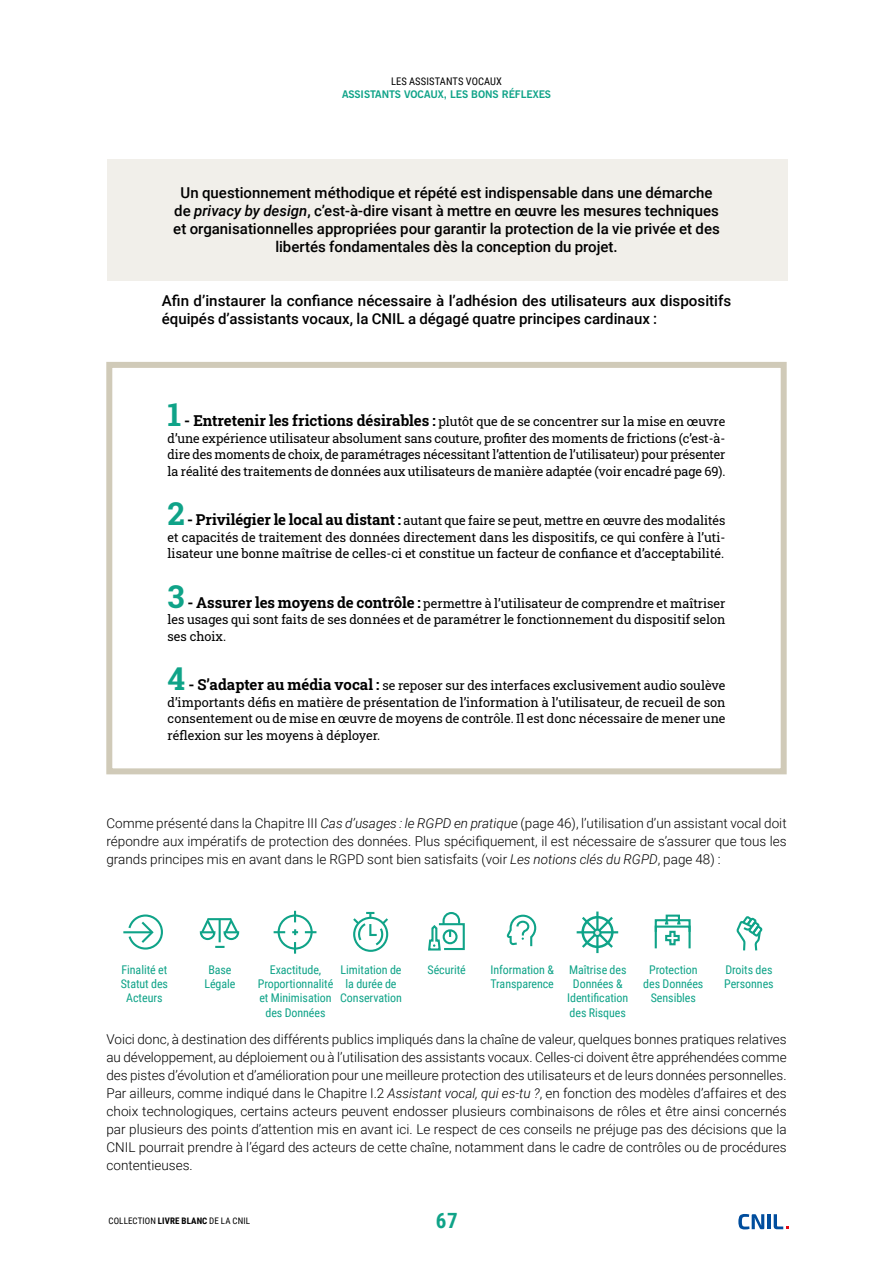
<style>
.page{position:relative;width:893px;height:1263px;background:#fff}
.page>*{position:absolute;margin:0;border:0;box-sizing:border-box;transform-origin:0 0}
.t1{font:700 21px "Roboto Condensed";color:#0fa388}
.t2{font:500 15px/18px "Roboto";color:#000;text-align:center}
.t3{font:300 13.5px/18px "Roboto";color:#000;text-align:justify}
.t4{font:12.75px/16.5px "Roboto Slab";color:#000;text-align:justify}
.t5{font:12px/14.4px "Roboto Condensed";letter-spacing:-.005em;color:#0fa388;text-align:center}
.t6{font:700 10.5px "News Gothic BT";letter-spacing:-.005em;color:#0fa388}
.t7{font:10.5px "Roboto Condensed";letter-spacing:.01em;color:#000}
.t8{font:9px "Roboto Condensed";letter-spacing:.01em;color:#000}
.s1{font-style:italic}
.s2{font-weight:700;font-size:31.5px;color:#0fa388}
.s3{font-weight:700;font-size:15px}
.s4{font-weight:700}
</style>
<div class="page">
<div style="left:108px;top:159px;width:680px;height:122px;background:#f1efea"></div>
<svg style="left:738px;top:1214px;width:26px;height:15px"></svg>
<hr style="left:767px;top:1214px;width:4px;height:15px;background:#004d9d">
<svg style="left:774px;top:1214px;width:15px;height:15px"></svg>
<div style="left:106px;top:362px;width:681px;height:412px;border:6px solid #d0cab8"></div>
<svg style="left:127px;top:914px;width:36px;height:36px"></svg>
<hr style="left:123px;top:931px;width:29px;height:2px;background:#0fa388">
<svg style="left:199px;top:918px;width:41px;height:30px"></svg>
<div style="left:278px;top:914px;width:35px;height:35px;border:2px solid #0fa388;border-radius:50%"></div>
<svg style="left:274px;top:931px;width:11px;height:2px"></svg>
<svg style="left:305px;top:931px;width:11px;height:2px"></svg>
<svg style="left:294px;top:911px;width:2px;height:11px"></svg>
<svg style="left:294px;top:942px;width:2px;height:12px"></svg>
<svg style="left:292px;top:929px;width:6px;height:6px"></svg>
<div style="left:353px;top:917px;width:35px;height:35px;border:2px solid #0fa388;border-radius:50%"></div>
<svg style="left:353px;top:912px;width:36px;height:35px"></svg>
<svg style="left:428px;top:912px;width:37px;height:39px"></svg>
<svg style="left:506px;top:914px;width:31px;height:33px"></svg>
<hr style="left:577px;top:931px;width:41px;height:2px;background:#0fa388">
<hr style="left:596px;top:911px;width:2px;height:42px;background:#0fa388">
<svg style="left:580px;top:914px;width:35px;height:36px"></svg>
<div style="left:593px;top:928px;width:9px;height:9px;border:2px solid #0fa388;border-radius:50%"></div>
<div style="left:655px;top:925px;width:36px;height:24px;border:2px solid #0fa388"></div>
<div style="left:655px;top:919px;width:36px;height:14px;border:2px solid #0fa388"></div>
<svg style="left:664px;top:930px;width:17px;height:16px"></svg>
<div style="left:666px;top:914px;width:14px;height:10px;border:2px solid #0fa388"></div>
<svg style="left:736px;top:916px;width:27px;height:35px"></svg>
<p class="t7" style="left:391px;top:74px;width:113px">LES ASSISTANTS VOCAUX</p>
<p class="t6" style="left:342px;top:88px;width:211px">ASSISTANTS VOCAUX, LES BONS RÉFLEXES</p>
<p class="t2" style="left:173px;top:183px;width:548px">Un questionnement méthodique et répété est indispensable dans une démarche de <span class="s1">privacy by design</span>, c’est-à-dire visant à mettre en œuvre les mesures techniques et organisationnelles appropriées pour garantir la protection de la vie privée et des libertés fondamentales dès la conception du projet.</p>
<p class="t2" style="left:162px;top:291px;width:571px;text-align:left">Afin d’instaurer la confiance nécessaire à l’adhésion des utilisateurs aux dispositifs équipés d’assistants vocaux, la CNIL a dégagé quatre principes cardinaux :</p>
<p class="t4" style="left:168px;top:413px;width:559px"><span class="s2">1</span> <span class="s3">- Entretenir les frictions désirables :</span> plutôt que de se concentrer sur la mise en œuvre d’une expérience utilisateur absolument sans couture, profiter des moments de frictions (c’est-à&shy;dire des moments de choix, de paramétrages nécessitant l’attention de l’utilisateur) pour présenter la réalité des traitements de données aux utilisateurs de manière adaptée (voir encadré page 69).</p>
<p class="t4" style="left:168px;top:512px;width:559px"><span class="s2">2</span> <span class="s3">- Privilégier le local au distant :</span> autant que faire se peut, mettre en œuvre des modalités et capacités de traitement des données directement dans les dispositifs, ce qui confère à l’uti&shy;lisateur une bonne maîtrise de celles-ci et constitue un facteur de confiance et d’acceptabilité.</p>
<p class="t4" style="left:168px;top:595px;width:559px"><span class="s2">3</span> <span class="s3">- Assurer les moyens de contrôle :</span> permettre à l’utilisateur de comprendre et maîtriser les usages qui sont faits de ses données et de paramétrer le fonctionnement du dispositif selon ses choix.</p>
<p class="t4" style="left:168px;top:677px;width:559px"><span class="s2">4</span> <span class="s3">- S’adapter au média vocal :</span> se reposer sur des interfaces exclusivement audio soulève d’importants défis en matière de présentation de l’information à l’utilisateur, de recueil de son consentement ou de mise en œuvre de moyens de contrôle. Il est donc nécessaire de mener une réflexion sur les moyens à déployer.</p>
<p class="t3" style="left:106px;top:814px;width:682px">Comme présenté dans la Chapitre III <span class="s1">Cas d’usages : le RGPD en pratique</span> (page 46), l’utilisation d’un assistant vocal doit répondre aux impératifs de protection des données. Plus spécifiquement, il est nécessaire de s’assurer que tous les grands principes mis en avant dans le RGPD sont bien satisfaits (voir <span class="s1">Les notions clés du RGPD</span>, page 48) :</p>
<p class="t5" style="left:121px;top:962px;width:49px">Finalité et<br>Statut des<br>Acteurs</p>
<p class="t5" style="left:204px;top:962px;width:33px">Base<br>Légale</p>
<p class="t5" style="left:258px;top:962px;width:77px">Exactitude,<br>Proportionnalité et Minimisation des Données</p>
<p class="t5" style="left:340px;top:962px;width:63px">Limitation de la durée de<br>Conservation</p>
<p class="t5" style="left:427px;top:962px;width:40px">Sécurité</p>
<p class="t5" style="left:490px;top:962px;width:65px;text-align:left">Information &amp;<br>Transparence</p>
<p class="t5" style="left:567px;top:962px;width:63px">Maîtrise des<br>Données &amp;<br>Identification des Risques</p>
<p class="t5" style="left:643px;top:962px;width:62px">Protection des Données<br>Sensibles</p>
<p class="t5" style="left:724px;top:962px;width:51px;text-align:left">Droits des<br>Personnes</p>
<p class="t3" style="left:106px;top:1030px;width:682px">Voici donc, à destination des différents publics impliqués dans la chaîne de valeur, quelques bonnes pratiques relatives au développement, au déploiement ou à l’utilisation des assistants vocaux. Celles-ci doivent être appréhendées comme des pistes d’évolution et d’amélioration pour une meilleure protection des utilisateurs et de leurs données personnelles.<br>Par ailleurs, comme indiqué dans le Chapitre I.2 <span class="s1">Assistant vocal, qui es-tu ?</span>, en fonction des modèles d’affaires et des choix technologiques, certains acteurs peuvent endosser plusieurs combinaisons de rôles et être ainsi concernés par plusieurs des points d’attention mis en avant ici. Le respect de ces conseils ne préjuge pas des décisions que la CNIL pourrait prendre à l’égard des acteurs de cette chaîne, notamment dans le cadre de contrôles ou de procédures contentieuses.</p>
<p class="t8" style="left:109px;top:1215px;width:143px">COLLECTION <span class="s4">LIVRE BLANC</span> DE LA CNIL</p>
<h1 class="t1" style="left:436px;top:1206px;width:23px">67</h1>
</div>
